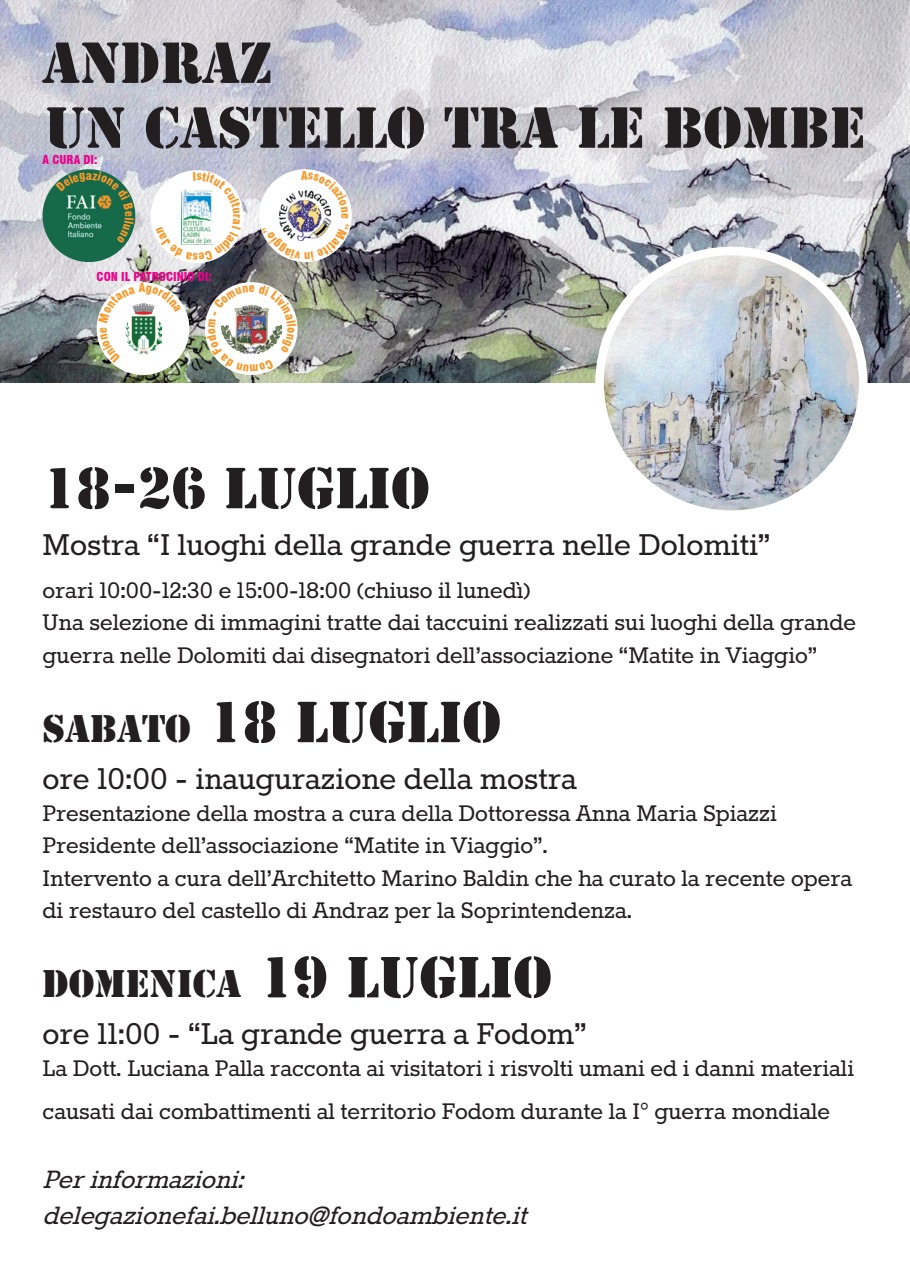
<style>
.page{position:relative;width:910px;height:1276px;background:#fff}
.page>*{position:absolute;margin:0;border:0;box-sizing:border-box;transform-origin:0 0}
.t1{font:54px/64.8px "Stencil Std";color:#231f20}
.t2{font:36px "Rokkitt";color:#231f20}
.t3{font:36px "Stencil Std";color:#231f20}
.t4{font:italic 30px/36px "Rokkitt";color:#231f20}
.t5{font:27px/32.4px "Rokkitt";color:#231f20}
.t6{font:900 condensed 12px "Swiss 721 BT";color:#ed028c}
.t7{font:900 condensed 12px "Swiss 721 BT";color:#f79829}
.s1{font-size:36px}
.s2{font-size:54px}
</style>
<div class="page">
<img style="left:0;top:0;width:910px;height:383px">
<div style="left:595px;top:247px;width:272px;height:272px;background:#fff;border-radius:50%"></div>
<img style="left:604px;top:255px;width:255px;height:255px;border-radius:128px">
<div style="left:43px;top:169px;width:92px;height:93px;background:#166a4a;border-radius:50%"></div>
<img style="left:66px;top:195px;width:26px;height:43px">
<svg style="left:205px;top:282px;width:93px;height:93px"></svg>
<div style="left:97px;top:282px;width:92px;height:93px;background:#fff;border-radius:50%"></div>
<img style="left:135px;top:303px;width:26px;height:51px">
<div style="left:259px;top:169px;width:93px;height:93px;background:#fff;border-radius:50%"></div>
<img style="left:280px;top:190px;width:51px;height:34px">
<div style="left:151px;top:170px;width:93px;height:93px;background:#fff;border-radius:50%"></div>
<svg style="left:56px;top:173px;width:15px;height:10px"></svg>
<svg style="left:92px;top:172px;width:42px;height:71px"></svg>
<svg style="left:308px;top:173px;width:40px;height:39px"></svg>
<svg style="left:262px;top:224px;width:88px;height:36px"></svg>
<svg style="left:98px;top:286px;width:37px;height:77px"></svg>
<svg style="left:145px;top:286px;width:36px;height:26px"></svg>
<img style="left:207px;top:284px;width:89px;height:88px">
<svg style="left:156px;top:171px;width:85px;height:90px"></svg>
<h1 class="t1" style="left:43px;top:31px;width:824px">ANDRAZ<br>UN CASTELLO TRA LE BOMBE</h1>
<p class="t7" style="left:86px;top:168px;width:8px">a</p>
<p class="t7" style="left:301px;top:168px;width:8px">A</p>
<p class="t7" style="left:353px;top:213px;width:8px;rotate:90deg">e</p>
<p class="t6" style="left:43px;top:152px;width:57px">A CURA DI:</p>
<p class="t7" style="left:245px;top:214px;width:6px;rotate:90deg">r</p>
<p class="t6" style="left:97px;top:269px;width:117px">CON IL PATROCINIO DI:</p>
<p class="t7" style="left:139px;top:281px;width:8px">A</p>
<p class="t7" style="left:249px;top:281px;width:8px">e</p>
<h1 class="t1" style="left:43px;top:456px;width:389px">18-26 LUGLIO</h1>
<h2 class="t2" style="left:43px;top:527px;width:729px">Mostra “I luoghi della grande guerra nelle Dolomiti”</h2>
<p class="t5" style="left:43px;top:575px;width:815px">orari 10:00-12:30 e 15:00-18:00 (chiuso il lunedì)<br>Una selezione di immagini tratte dai taccuini realizzati sui luoghi della grande guerra nelle Dolomiti dai disegnatori dell’associazione “Matite in Viaggio”</p>
<h1 class="t1" style="left:43px;top:690px;width:460px"><span class="s1">SABATO</span> 18 LUGLIO</h1>
<h2 class="t2" style="left:43px;top:761px;width:536px">ore 10:00 - inaugurazione della mostra</h2>
<p class="t5" style="left:43px;top:798px;width:811px">Presentazione della mostra a cura della Dottoressa Anna Maria Spiazzi Presidente dell’associazione “Matite in Viaggio”.<br>Intervento a cura dell’Architetto Marino Baldin che ha curato la recente opera di restauro del castello di Andraz per la Soprintendenza.</p>
<h2 class="t3" style="left:43px;top:960px;width:511px">DOMENICA <span class="s2">19 LUGLIO</span></h2>
<h2 class="t2" style="left:43px;top:1016px;width:546px">ore 11:00 - “La grande guerra a Fodom”</h2>
<p class="t5" style="left:43px;top:1048px;width:813px;line-height:43.2px">La Dott. Luciana Palla racconta ai visitatori i risvolti umani ed i danni materiali causati dai combattimenti al territorio Fodom durante la I° guerra mondiale</p>
<p class="t4" style="left:43px;top:1163px;width:494px">Perinformazioni: delegazionefai.belluno@fondoambiente.it</p>
</div>
